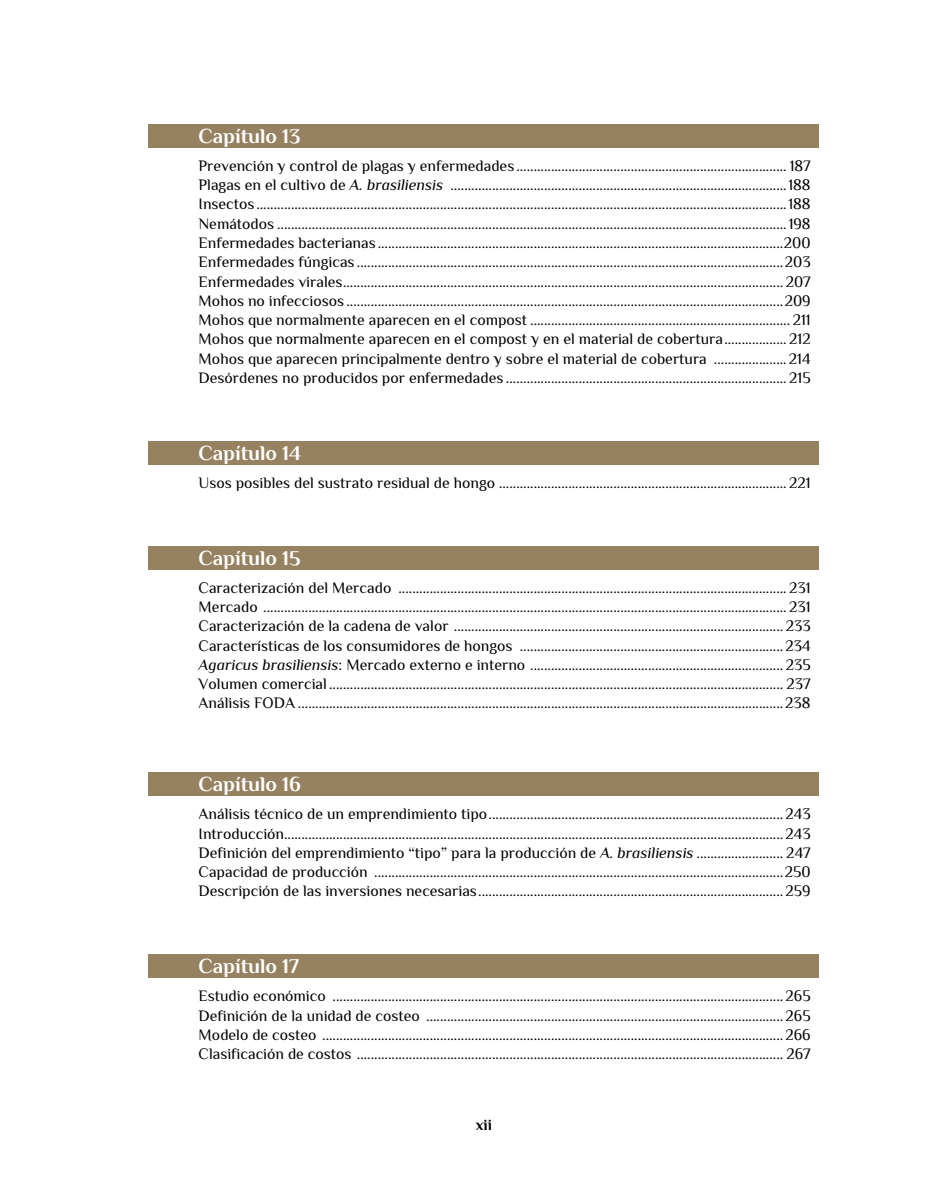
<style>
.page{position:relative;width:943px;height:1191px;background:#fff}
.page>*{position:absolute;margin:0;border:0;box-sizing:border-box;transform-origin:0 0}
.t1{font:700 21px "Philosopher";color:#fff}
.t2{font:15.75px/19.2px "Philosopher";color:#000;text-align:justify}
.t3{font:700 15.75px "Philosopher";color:#000}
.s1{font-style:italic}
</style>
<div class="page">
<div style="left:149px;top:124px;width:670px;height:24px;background:#968260"></div>
<div style="left:149px;top:441px;width:670px;height:23px;background:#968260"></div>
<div style="left:149px;top:546px;width:670px;height:23px;background:#968260"></div>
<div style="left:149px;top:772px;width:670px;height:24px;background:#968260"></div>
<div style="left:149px;top:954px;width:670px;height:24px;background:#968260"></div>
<h1 class="t1" style="left:198px;top:122px;width:103px">Capítulo 13</h1>
<p class="t2" style="left:198px;top:156px;width:613px">Prevención y control de plagas y enfermedades .............................................................................. 187<br>Plagas en el cultivo de <span class="s1">A. brasiliensis</span> .................................................................................................188<br>Insectos.........................................................................................................................................................188<br>Nemátodos ...................................................................................................................................................198<br>Enfermedades bacterianas .....................................................................................................................200<br>Enfermedades fúngicas ...........................................................................................................................203<br>Enfermedades virales............................................................................................................................... 207<br>Mohos no infecciosos ..............................................................................................................................209<br>Mohos que normalmente aparecen en el compost ........................................................................... 211<br>Mohos que normalmente aparecen en el compost y en el material de cobertura.................. 212<br>Mohos que aparecen principalmente dentro y sobre el material de cobertura ..................... 214<br>Desórdenes no producidos por enfermedades ................................................................................. 215</p>
<h1 class="t1" style="left:198px;top:439px;width:104px">Capítulo 14</h1>
<p class="t2" style="left:198px;top:473px;width:613px">Usos posibles del sustrato residual de hongo ................................................................................... 221</p>
<h1 class="t1" style="left:198px;top:544px;width:103px">Capítulo 15</h1>
<p class="t2" style="left:198px;top:578px;width:613px">Caracterización del Mercado ................................................................................................................ 231<br>Mercado ....................................................................................................................................................... 231<br>Caracterización de la cadena de valor ............................................................................................... 233<br>Características de los consumidores de hongos ............................................................................ 234<br><span class="s1">Agaricus brasiliensis</span>: Mercado externo e interno ......................................................................... 235<br>Volumen comercial ................................................................................................................................... 237<br>Análisis FODA ............................................................................................................................................238</p>
<h1 class="t1" style="left:198px;top:770px;width:104px">Capítulo 16</h1>
<p class="t2" style="left:198px;top:804px;width:613px">Análisis técnico de un emprendimiento tipo..................................................................................... 243<br>Introducción................................................................................................................................................ 243<br>Definición del emprendimiento “tipo” para la producción de <span class="s1">A. brasiliensis</span> ......................... 247<br>Capacidad de producción ......................................................................................................................250<br>Descripción de las inversiones necesarias........................................................................................ 259</p>
<h1 class="t1" style="left:198px;top:952px;width:102px">Capítulo 17</h1>
<p class="t2" style="left:198px;top:986px;width:613px">Estudio económico .................................................................................................................................. 265<br>Definición de la unidad de costeo ....................................................................................................... 265<br>Modelo de costeo ..................................................................................................................................... 266<br>Clasificación de costos ........................................................................................................................... 267</p>
<p class="t3" style="left:476px;top:1114px;width:18px">xii</p>
</div>
